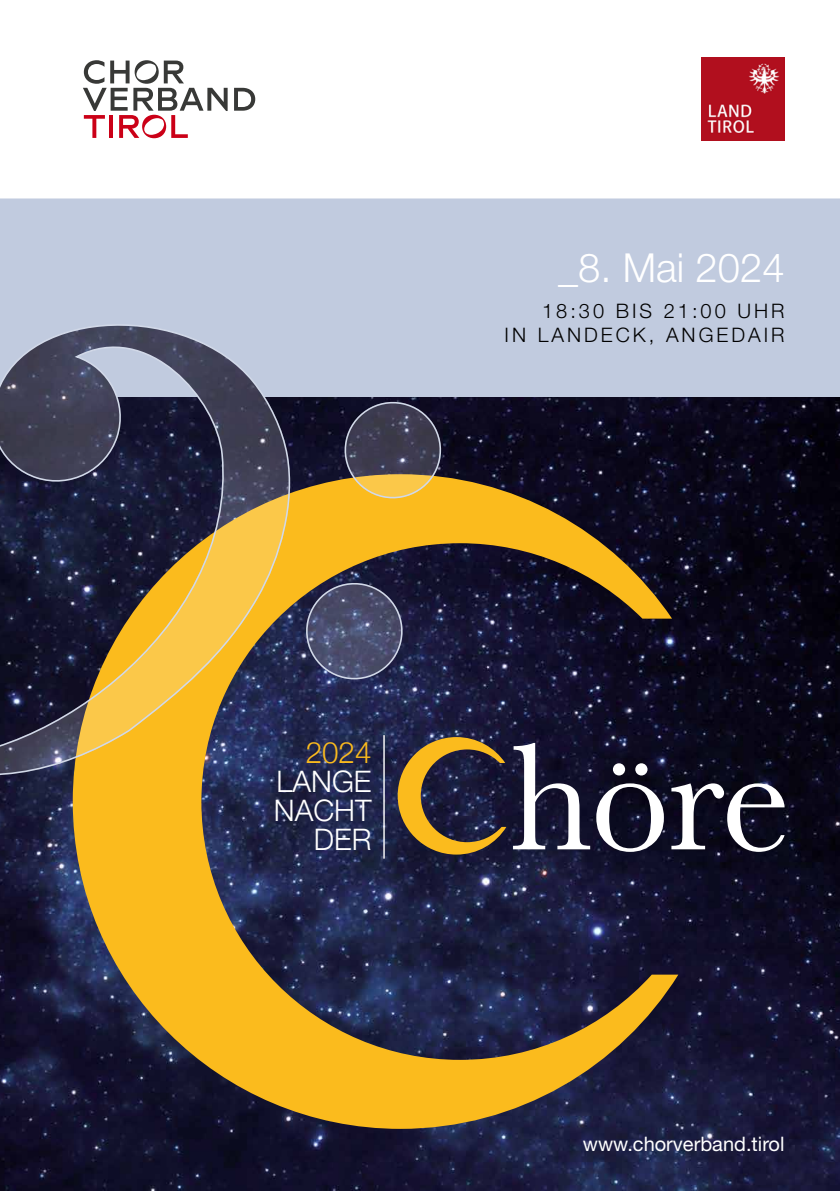
<style>
.page{position:relative;width:840px;height:1191px;background:#fff}
.page>*{position:absolute;margin:0;border:0;box-sizing:border-box;transform-origin:0 0}
.t1{font:300 40px "Helvetica Neue LT Std";color:#fff}
.t2{font:300 29.6px/28.8px "Helvetica Neue";color:#fff;text-align:right}
.t3{font:300 29.6px "Helvetica Neue";color:#fbbb1d}
.t4{font:300 20px/24px "Helvetica Neue LT Std";letter-spacing:.15em;color:#000;text-align:right}
.t5{font:20px "Helvetica Neue LT Std";color:#fff}
</style>
<div class="page">
<img style="left:0;top:397px;width:839px;height:794px">
<svg style="left:73px;top:474px;width:605px;height:654px;background:#5b4a34"></svg>
<div style="left:0;top:198px;width:839px;height:199px;background:#c1cbdf"></div>
<svg style="left:234px;top:88px;width:21px;height:23px"></svg>
<svg style="left:83px;top:60px;width:144px;height:78px"></svg>
<svg style="left:512px;top:743px;width:78px;height:106px"></svg>
<svg style="left:596px;top:783px;width:67px;height:69px"></svg>
<svg style="left:671px;top:783px;width:113px;height:69px"></svg>
<div style="left:612px;top:763px;width:12px;height:12px;background:#fff;border-radius:50%"></div>
<div style="left:635px;top:763px;width:12px;height:12px;background:#fff;border-radius:50%"></div>
<svg style="left:397px;top:737px;width:109px;height:117px;background:#604d34"></svg>
<hr style="left:383px;top:735px;width:1px;height:123px;background:#fff">
<img style="left:701px;top:58px;width:83px;height:83px">
<svg style="left:0;top:301px;width:295px;height:489px;background:#706455"></svg>
<svg style="left:339px;top:396px;width:107px;height:106px;background:#685948"></svg>
<svg style="left:300px;top:579px;width:108px;height:106px;background:#474965"></svg>
<h1 class="t1" style="left:558px;top:244px;width:228px">_8. Mai 2024</h1>
<p class="t4" style="left:504px;top:298px;width:281px">18:30 BIS 21:00 UHR<br>IN LANDECK, ANGEDAIR</p>
<h2 class="t3" style="left:305px;top:728px;width:67px">2024</h2>
<h2 class="t2" style="left:274px;top:765px;width:99px">LANGE<br>NACHT<br>DER</h2>
<p class="t5" style="left:582px;top:1132px;width:203px">www.chorverband.tirol</p>
</div>
